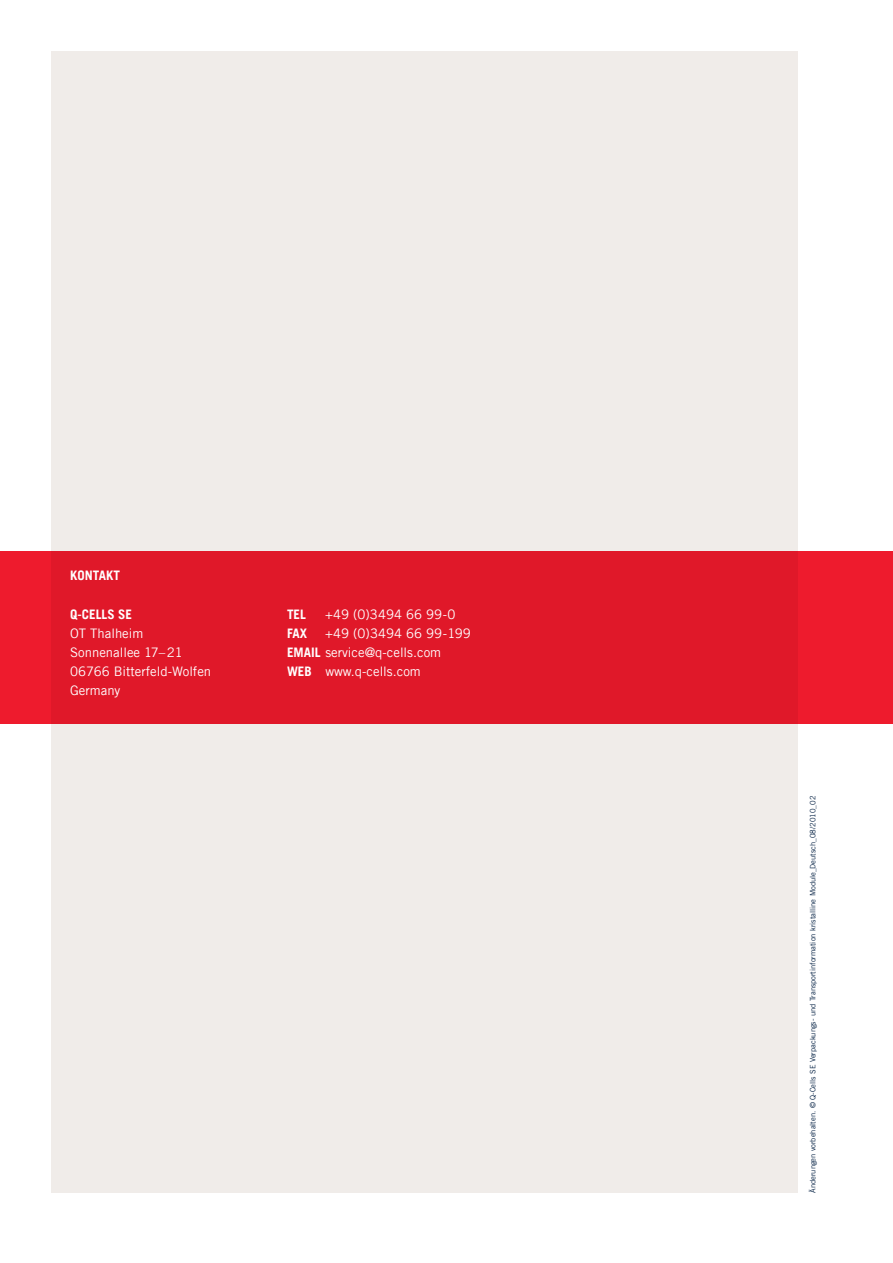
<style>
.page{position:relative;width:893px;height:1263px;background:#fff}
.page>*{position:absolute;margin:0;border:0;box-sizing:border-box;transform-origin:0 0}
.t1{font:13.2px/19.2px "Trade Gothic LT";color:#fff}
.t2{font:700 13.2px "Trade Gothic LT";color:#fff}
.t3{font:7.5px "Trade Gothic LT";color:#001e41}
.s1{font-weight:700}
</style>
<div class="page">
<div style="left:51px;top:51px;width:746px;height:1142px;background:#f0ece9"></div>
<div style="left:0;top:552px;width:893px;height:172px;background:linear-gradient(to right,#e11829,#e4192a)"></div>
<p class="t2" style="left:70px;top:568px;width:51px">KONTAKT</p>
<p class="t2" style="left:70px;top:606px;width:63px">Q-CELLS SE</p>
<p class="t1" style="left:70px;top:623px;width:143px">OT Thalheim<br>Sonnenallee 17–21<br>06766 Bitterfeld-Wolfen<br>Germany</p>
<p class="t2" style="left:287px;top:606px;width:20px">TEL</p>
<p class="t1" style="left:325px;top:604px;width:132px">+49 (0)3494 66 99-0</p>
<p class="t2" style="left:287px;top:625px;width:21px">FAX</p>
<p class="t1" style="left:287px;top:623px;width:185px;text-indent:38px">+49 (0)3494 66 99-199<br><span class="s1">EMAIL</span> service@q-cells.com<br><span class="s1">WEB</span> www.q-cells.com</p>
<p class="t3" style="left:808px;top:1193px;width:399px;rotate:-90deg">Änderungen vorbehalten. © Q-Cells SE Verpackungs- und Transportinformation kristalline Module_Deutsch_08/2010_02</p>
</div>
